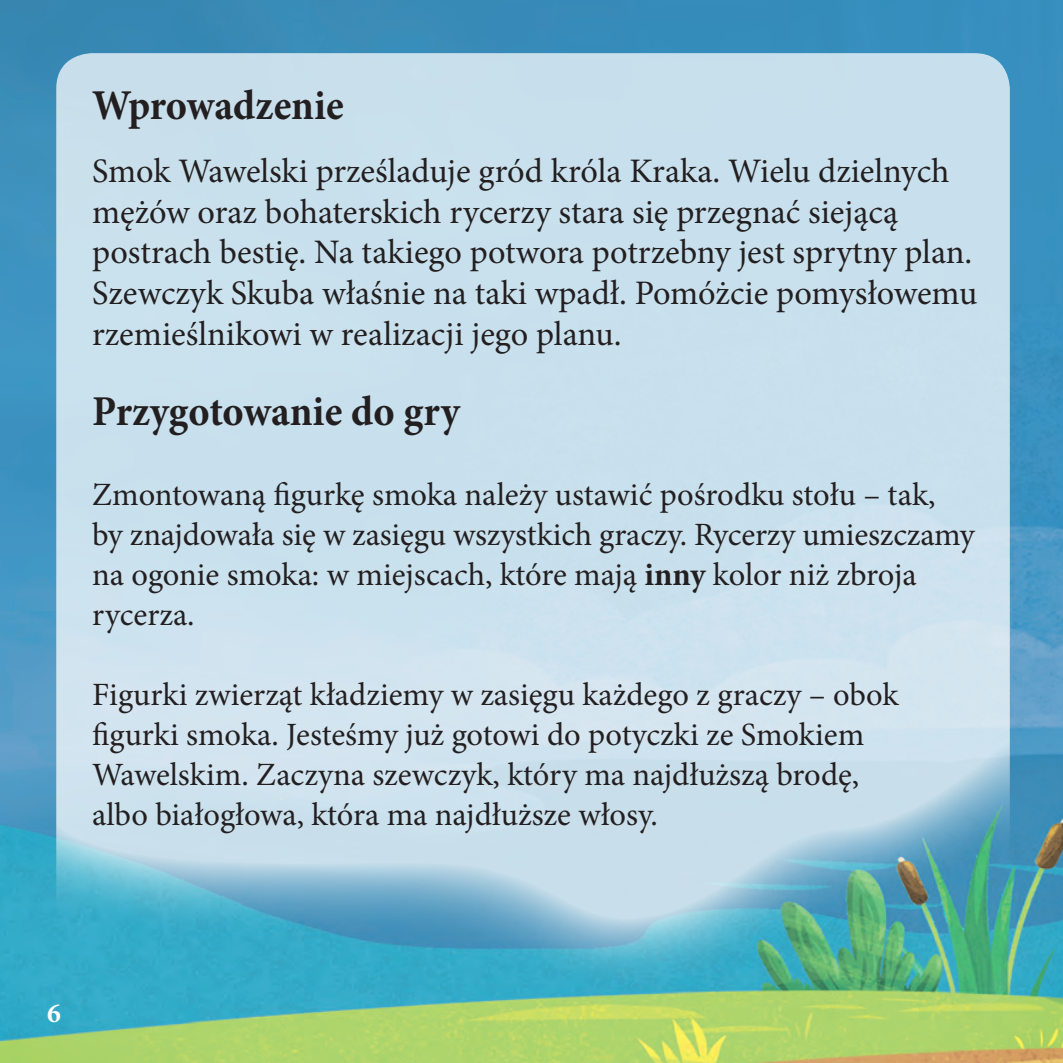
<style>
.page{position:relative;width:1063px;height:1063px;background:#fff}
.page>*{position:absolute;margin:0;border:0;box-sizing:border-box;transform-origin:0 0}
.t1{font:700 42.5px "Minion Pro";color:#231f20;scale:.95 1}
.t2{font:34.5px/40.8px "Minion Pro";color:#231f20}
.t3{font:32.5px/40px "Minion Pro";color:#231f20}
.t4{font:700 27.5px "Minion Pro";color:#fff}
.s1{font-weight:700}
</style>
<div class="page">
<img style="left:0;top:0;width:1063px;height:713px">
<img style="left:0;top:713px;width:1063px;height:350px">
<p class="t1" style="left:92px;top:75px;width:267px">Wprowadzenie</p>
<p class="t2" style="left:92px;top:151px;width:887px">Smok Wawelski prześladuje gród króla Kraka. Wielu dzielnych mężów oraz bohaterskich rycerzy stara się przegnać siejącą postrach bestię. Na takiego potwora potrzebny jest sprytny plan.<br>Szewczyk Skuba właśnie na taki wpadł. Pomóżcie pomysłowemu rzemieślnikowi w realizacji jego planu.</p>
<p class="t1" style="left:92px;top:381px;width:389px">Przygotowanie do gry</p>
<p class="t3" style="left:92px;top:474px;width:884px">Zmontowaną figurkę smoka należy ustawić pośrodku stołu – tak,<br>by znajdowała się w zasięgu wszystkich graczy. Rycerzy umieszczamy na ogonie smoka: w miejscach, które mają <span class="s1">inny</span> kolor niż zbroja rycerza.</p>
<p class="t3" style="left:92px;top:674px;width:808px">Figurki zwierząt kładziemy w zasięgu każdego z graczy – obok figurki smoka. Jesteśmy już gotowi do potyczki ze Smokiem Wawelskim. Zaczyna szewczyk, który ma najdłuższą brodę, albo białogłowa, która ma najdłuższe włosy.</p>
<p class="t4" style="left:47px;top:994px;width:15px">6</p>
</div>
